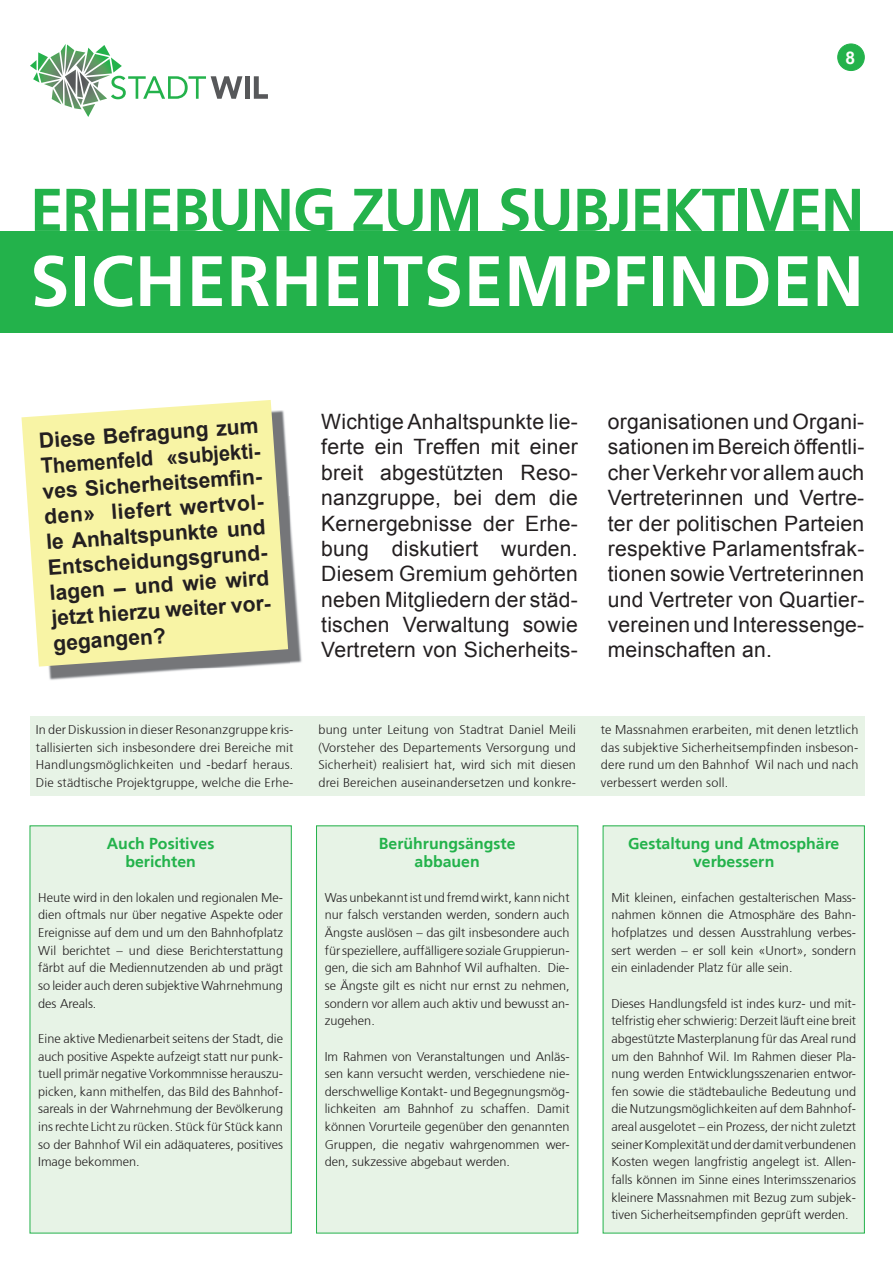
<style>
.page{position:relative;width:893px;height:1263px;background:#fff}
.page>*{position:absolute;margin:0;border:0;box-sizing:border-box;transform-origin:0 0}
.t1{font:700 71.25px "Frutiger";letter-spacing:.01em;color:#fff}
.t2{font:700 60.3px "Frutiger";letter-spacing:-.02em;color:#23b24b}
.t3{font:21.15px/25.3px "Arial";letter-spacing:.01em;color:#231f20;text-align:justify}
.t4{font:700 21.15px/25.3px "Arial";color:#231f20}
.t5{font:700 17.4px "Arial";color:#fff}
.t6{font:700 15.9px/17.5px "Frutiger";color:#23b24b;text-align:center}
.t7{font:300 12.75px/17.7px "Frutiger";color:#231f20;text-align:justify}
</style>
<div class="page">
<div style="left:245px;top:76px;width:5px;height:23px;background:#57585a"></div>
<svg style="left:254px;top:76px;width:14px;height:23px"></svg>
<svg style="left:30px;top:44px;width:212px;height:73px"></svg>
<img style="left:48px;top:473px;width:254px;height:207px">
<svg style="left:21px;top:400px;width:267px;height:267px;background:#f1eda8"></svg>
<div style="left:0;top:231px;width:893px;height:102px;background:#23b24b"></div>
<div style="left:838px;top:44px;width:26px;height:27px;background:#23b24b;border-radius:50%"></div>
<div style="left:838px;top:44px;width:26px;height:27px;border:1px solid #23b24b;border-radius:50%"></div>
<div style="left:30px;top:716px;width:834px;height:80px;background:#e7f3e6"></div>
<div style="left:30px;top:826px;width:261px;height:407px;background:#e7f3e6"></div>
<div style="left:30px;top:825px;width:262px;height:408px;border:1px solid #23b24b"></div>
<div style="left:603px;top:826px;width:261px;height:407px;background:#e7f3e6"></div>
<div style="left:603px;top:825px;width:262px;height:408px;border:1px solid #23b24b"></div>
<div style="left:316px;top:826px;width:262px;height:407px;background:#e7f3e6"></div>
<div style="left:316px;top:825px;width:262px;height:408px;border:1px solid #23b24b"></div>
<h3 class="t5" style="left:845px;top:46px;width:11px">8</h3>
<h2 class="t2" style="left:30px;top:175px;width:836px">ERHEBUNG ZUM SUBJEKTIVEN</h2>
<h1 class="t1" style="left:30px;top:239px;width:835px">SICHERHEITSEMPFINDEN</h1>
<h3 class="t4" style="left:38px;top:429px;width:235px;rotate:-4deg">Diese Befragung zum<br>Themenfeld «subjekti&shy;ves Sicherheitsemfi n&shy;den» liefert wertvol&shy;le Anhaltspunkte und<br>Entscheidungsgrund&shy;lagen – und wie wird jetzt hierzu weiter vor&shy;gegangen?</h3>
<p class="t3" style="left:321px;top:409px;width:258px">Wichtige Anhaltspunkte lie&shy;ferte ein Treffen mit einer breit abgestützten Reso&shy;nanzgruppe, bei dem die Kernergebnisse der Erhe&shy;bung diskutiert wurden.<br>Diesem Gremium gehörten neben Mitgliedern der städ&shy;tischen Verwaltung sowie Vertretern von Sicherheits-</p>
<p class="t3" style="left:608px;top:409px;width:258px">organisationen und Organi&shy;sationen im Bereich öffentli&shy;cher Verkehr vor allem auch Vertreterinnen und Vertre&shy;ter der politischen Parteien respektive Parlamentsfrak&shy;tionen sowie Vertreterinnen und Vertreter von Quartier&shy;vereinen und Interessenge&shy;meinschaften an.</p>
<p class="t7" style="left:36px;top:721px;width:259px">In der Diskussion in dieser Resonanzgruppe kris&shy;tallisierten sich insbesondere drei Bereiche mit Handlungsmöglichkeiten und -bedarf heraus.<br>Die städtische Projektgruppe, welche die Erhe-</p>
<p class="t7" style="left:318px;top:721px;width:259px">bung unter Leitung von Stadtrat Daniel Meili (Vorsteher des Departements Versorgung und Sicherheit) realisiert hat, wird sich mit diesen drei Bereichen auseinandersetzen und konkre-</p>
<p class="t7" style="left:601px;top:721px;width:259px">te Massnahmen erarbeiten, mit denen letztlich das subjektive Sicherheitsempfinden insbeson&shy;dere rund um den Bahnhof Wil nach und nach verbessert werden soll.</p>
<p class="t6" style="left:107px;top:835px;width:109px">Auch Positives berichten</p>
<p class="t7" style="left:38px;top:889px;width:246px">Heute wird in den lokalen und regionalen Me&shy;dien oftmals nur über negative Aspekte oder Ereignisse auf dem und um den Bahnhofplatz Wil berichtet – und diese Berichterstattung färbt auf die Mediennutzenden ab und prägt so leider auch deren subjektive Wahrnehmung des Areals.</p>
<p class="t7" style="left:38px;top:1030px;width:246px">Eine aktive Medienarbeit seitens der Stadt, die auch positive Aspekte aufzeigt statt nur punk&shy;tuell primär negative Vorkommnisse herauszu&shy;picken, kann mithelfen, das Bild des Bahnhof&shy;sareals in der Wahrnehmung der Bevölkerung ins rechte Licht zu rücken. Stück für Stück kann so der Bahnhof Wil ein adäquateres, positives Image bekommen.</p>
<p class="t6" style="left:379px;top:835px;width:138px">Berührungsängste abbauen</p>
<p class="t7" style="left:325px;top:889px;width:246px">Was unbekannt ist und fremd wirkt, kann nicht nur falsch verstanden werden, sondern auch Ängste auslösen – das gilt insbesondere auch für speziellere, auffälligere soziale Gruppierun&shy;gen, die sich am Bahnhof Wil aufhalten. Die&shy;se Ängste gilt es nicht nur ernst zu nehmen, sondern vor allem auch aktiv und bewusst an&shy;zugehen.</p>
<p class="t7" style="left:325px;top:1047px;width:246px">Im Rahmen von Veranstaltungen und Anläs&shy;sen kann versucht werden, verschiedene nie&shy;derschwellige Kontakt- und Begegnungsmög&shy;lichkeiten am Bahnhof zu schaffen. Damit können Vorurteile gegenüber den genannten Gruppen, die negativ wahrgenommen wer&shy;den, sukzessive abgebaut werden.</p>
<p class="t6" style="left:628px;top:835px;width:213px">Gestaltung und Atmosphäre verbessern</p>
<p class="t7" style="left:611px;top:889px;width:246px">Mit kleinen, einfachen gestalterischen Mass&shy;nahmen können die Atmosphäre des Bahn&shy;hofplatzes und dessen Ausstrahlung verbes&shy;sert werden – er soll kein «Unort», sondern ein einladender Platz für alle sein.</p>
<p class="t7" style="left:611px;top:994px;width:246px">Dieses Handlungsfeld ist indes kurz- und mit&shy;telfristig eher schwierig: Derzeit läuft eine breit abgestützte Masterplanung für das Areal rund um den Bahnhof Wil. Im Rahmen dieser Pla&shy;nung werden Entwicklungsszenarien entwor&shy;fen sowie die städtebauliche Bedeutung und die Nutzungsmöglichkeiten auf dem Bahnhof&shy;areal ausgelotet – ein Prozess, der nicht zuletzt seiner Komplexität und der damit verbundenen Kosten wegen langfristig angelegt ist. Allen&shy;falls können im Sinne eines Interimsszenarios kleinere Massnahmen mit Bezug zum subjek&shy;tiven Sicherheitsempfinden geprüft werden.</p>
</div>
